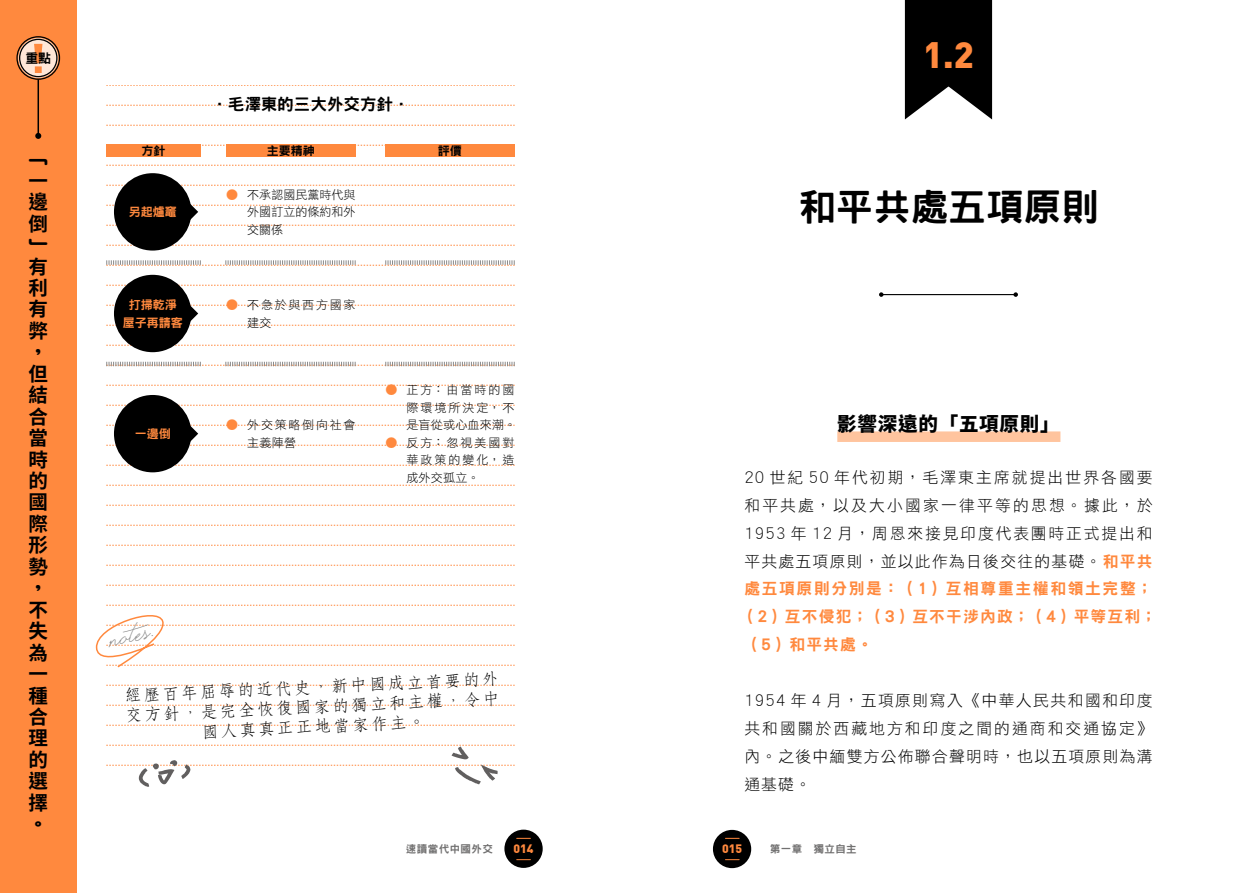
<style>
.page{position:relative;width:1259px;height:893px;background:#fff}
.page>*{position:absolute;margin:0;border:0;box-sizing:border-box;transform-origin:0 0}
.t1{font:800 37.5px "Han Wang Hei";color:#000}
.t2{font:900 36px "DIN";color:#ff893e}
.t3{font:20.4px "Eternate";color:#898989}
.t4{font:700 19.5px/21.5px "Noto Sans CJ Ktc";color:#000;text-align:justify}
.t5{font:900 19.5px "Noto Sans CJ Ktc";letter-spacing:.04em;color:#000}
.t6{font:19.5px "DF Yuan HK W9";color:#000}
.t7{font:16.5px/19.8px "DF Fang Song HK W4";color:#000;text-align:center}
.t8{font:800 16.5px "Han Wang Hei";color:#000}
.t9{font:15.75px/27.9px "DF Hei HK W3";letter-spacing:.085em;color:#000;text-align:justify}
.t10{font:15.75px/27.9px "DF Hei HK W9";letter-spacing:.105em;color:#ff893e}
.t11{font:800 12.9px "Han Wang Hei";color:#000}
.t12{font:12px/17.4px "DF Hei HK W3";letter-spacing:.145em;color:#000;text-align:justify}
.t13{font:12px/17.4px "DF Hei HK W3";letter-spacing:.165em;color:#000}
.t14{font:12px/17.4px "DF Hei HK W9";color:#ff893e;text-align:center}
.t15{font:12px "DF Hei HK W9";color:#000}
.t16{font:900 12px "DIN";color:#ff893e}
.t17{font:800 10.5px "Han Wang Hei";letter-spacing:.04em;color:#727171}
.s1{color:#ff893e}
.s2{font-family:"DF Hei HK W9";color:#ff893e}
</style>
<div class="page">
<div style="left:713px;top:830px;width:38px;height:38px;background:#000;border-radius:50%"></div>
<svg style="left:725px;top:838px;width:14px;height:1px"></svg>
<svg style="left:725px;top:859px;width:14px;height:1px"></svg>
<div style="left:0;top:0;width:77px;height:893px;background:#ff893e"></div>
<div style="left:504px;top:830px;width:39px;height:38px;background:#000;border-radius:50%"></div>
<svg style="left:517px;top:838px;width:13px;height:1px"></svg>
<svg style="left:517px;top:859px;width:13px;height:1px"></svg>
<svg style="left:905px;top:0;width:87px;height:119px;background:#222"></svg>
<hr style="left:881px;top:294px;width:134px;height:1px;background:#000">
<svg style="left:879px;top:292px;width:4px;height:5px"></svg>
<svg style="left:1013px;top:292px;width:5px;height:5px"></svg>
<svg style="left:106px;top:85px;width:408px;height:1px"></svg>
<svg style="left:106px;top:105px;width:408px;height:1px"></svg>
<svg style="left:106px;top:125px;width:408px;height:1px"></svg>
<svg style="left:202px;top:145px;width:183px;height:1px"></svg>
<svg style="left:106px;top:165px;width:408px;height:1px"></svg>
<svg style="left:106px;top:185px;width:408px;height:1px"></svg>
<svg style="left:106px;top:245px;width:408px;height:1px"></svg>
<svg style="left:106px;top:285px;width:408px;height:1px"></svg>
<svg style="left:106px;top:345px;width:408px;height:1px"></svg>
<svg style="left:106px;top:385px;width:408px;height:1px"></svg>
<svg style="left:106px;top:405px;width:408px;height:1px"></svg>
<svg style="left:106px;top:465px;width:408px;height:1px"></svg>
<svg style="left:106px;top:485px;width:408px;height:1px"></svg>
<svg style="left:106px;top:505px;width:408px;height:1px"></svg>
<svg style="left:106px;top:525px;width:408px;height:1px"></svg>
<svg style="left:106px;top:545px;width:408px;height:1px"></svg>
<svg style="left:106px;top:565px;width:408px;height:1px"></svg>
<svg style="left:106px;top:585px;width:408px;height:1px"></svg>
<svg style="left:106px;top:685px;width:408px;height:1px"></svg>
<svg style="left:106px;top:705px;width:408px;height:1px"></svg>
<svg style="left:106px;top:725px;width:408px;height:1px"></svg>
<hr style="left:38px;top:79px;width:1px;height:57px;background:#000">
<svg style="left:35px;top:133px;width:6px;height:6px"></svg>
<svg style="left:18px;top:38px;width:40px;height:40px"></svg>
<div style="left:16px;top:36px;width:44px;height:44px;border:1px solid #000;border-radius:50%"></div>
<div style="left:19px;top:39px;width:39px;height:38px;border:1px solid #000;border-radius:50%"></div>
<svg style="left:34px;top:44px;width:8px;height:29px"></svg>
<svg style="left:95px;top:605px;width:419px;height:63px"></svg>
<div style="left:837px;top:431px;width:223px;height:11px;background:#ffc49e"></div>
<svg style="left:106px;top:745px;width:408px;height:42px"></svg>
<div style="left:114px;top:173px;width:77px;height:78px;background:#000;border-radius:50%"></div>
<svg style="left:106px;top:202px;width:408px;height:24px"></svg>
<div style="left:114px;top:275px;width:77px;height:77px;background:#000;border-radius:50%"></div>
<svg style="left:106px;top:303px;width:408px;height:23px"></svg>
<div style="left:114px;top:395px;width:77px;height:77px;background:#000;border-radius:50%"></div>
<svg style="left:106px;top:423px;width:408px;height:23px"></svg>
<svg style="left:106px;top:260px;width:409px;height:6px"></svg>
<svg style="left:106px;top:362px;width:409px;height:4px"></svg>
<div style="left:106px;top:145px;width:95px;height:12px;background:#ff893e"></div>
<div style="left:226px;top:145px;width:129px;height:12px;background:#ff893e"></div>
<div style="left:385px;top:145px;width:129px;height:12px;background:#ff893e"></div>
<p class="t11" style="left:25px;top:51px;width:27px">重點</p>
<p class="t6" style="left:29px;top:148px;width:20px">「</p>
<p class="t4" style="left:29px;top:170px;width:21px">一邊倒</p>
<p class="t6" style="left:29px;top:234px;width:20px">」</p>
<p class="t4" style="left:29px;top:256px;width:20px">有利有弊</p>
<p class="t6" style="left:29px;top:341px;width:13px">，</p>
<p class="t4" style="left:29px;top:363px;width:21px">但結合當時的國際形勢</p>
<p class="t6" style="left:29px;top:577px;width:13px">，</p>
<p class="t4" style="left:29px;top:599px;width:21px">不失為一種合理的選擇</p>
<p class="t6" style="left:29px;top:813px;width:14px">。</p>
<p class="t8" style="left:211px;top:95px;width:199px">．毛澤東的三大外交方針．</p>
<p class="t15" style="left:141px;top:144px;width:25px">方針</p>
<p class="t15" style="left:267px;top:144px;width:49px">主要精神</p>
<p class="t15" style="left:438px;top:144px;width:25px">評價</p>
<p class="t14" style="left:129px;top:203px;width:49px">另起爐竈</p>
<p class="t14" style="left:123px;top:296px;width:61px">打掃乾淨屋子再請客</p>
<p class="t14" style="left:135px;top:425px;width:37px">一邊倒</p>
<p class="t12" style="left:247px;top:186px;width:110px;text-indent:-21px"><span class="s1">●</span> 不承認國民黨時代與外國訂立的條約和外交關係</p>
<p class="t12" style="left:247px;top:296px;width:110px;text-indent:-21px"><span class="s1">●</span> 不急於與西方國家建交</p>
<p class="t12" style="left:247px;top:416px;width:110px;text-indent:-21px"><span class="s1">●</span> 外交策略倒向社會主義陣營</p>
<p class="t13" style="left:406px;top:381px;width:111px;text-indent:-21px"><span class="s1">●</span> 正方：由當時的國際環境所決定，不是盲從或心血來潮。</p>
<p class="t12" style="left:406px;top:433px;width:110px;text-indent:-21px"><span class="s1">●</span> 反方：忽視美國對華政策的變化，造成外交孤立。</p>
<p class="t3" style="left:106px;top:629px;width:48px;rotate:-14deg">Notes.</p>
<p class="t7" style="left:124px;top:686px;width:376px;rotate:-3deg">經歷百年屈辱的近代史，新中國成立首要的外交方針，是完全恢復國家的獨立和主權，令中國人真真正正地當家作主。</p>
<h2 class="t2" style="left:923px;top:31px;width:52px">1.2</h2>
<h1 class="t1" style="left:798px;top:187px;width:301px">和平共處五項原則</h1>
<p class="t5" style="left:837px;top:413px;width:224px">影響深遠的「五項原則」</p>
<p class="t9" style="left:744px;top:463px;width:410px">20 世紀 50 年代初期，毛澤東主席就提出世界各國要和平共處，以及大小國家一律平等的思想。據此，於1953 年 12 月，周恩來接見印度代表團時正式提出和平共處五項原則，並以此作為日後交往的基礎。<span class="s2">和平共</span></p>
<p class="t10" style="left:740px;top:575px;width:418px">處五項原則分別是：（1）互相尊重主權和領土完整；（2）互不侵犯；（3）互不干涉內政；（4）平等互利；（5）和平共處。</p>
<p class="t9" style="left:744px;top:686px;width:410px">1954 年 4 月，五項原則寫入《中華人民共和國和印度共和國關於西藏地方和印度之間的通商和交通協定》內。之後中緬雙方公佈聯合聲明時，也以五項原則為溝通基礎。</p>
<p class="t17" style="left:406px;top:843px;width:88px">速讀當代中國外交</p>
<p class="t16" style="left:513px;top:841px;width:22px">014</p>
<p class="t16" style="left:722px;top:841px;width:22px">015</p>
<p class="t17" style="left:770px;top:843px;width:88px">第一章 獨立自主</p>
</div>
